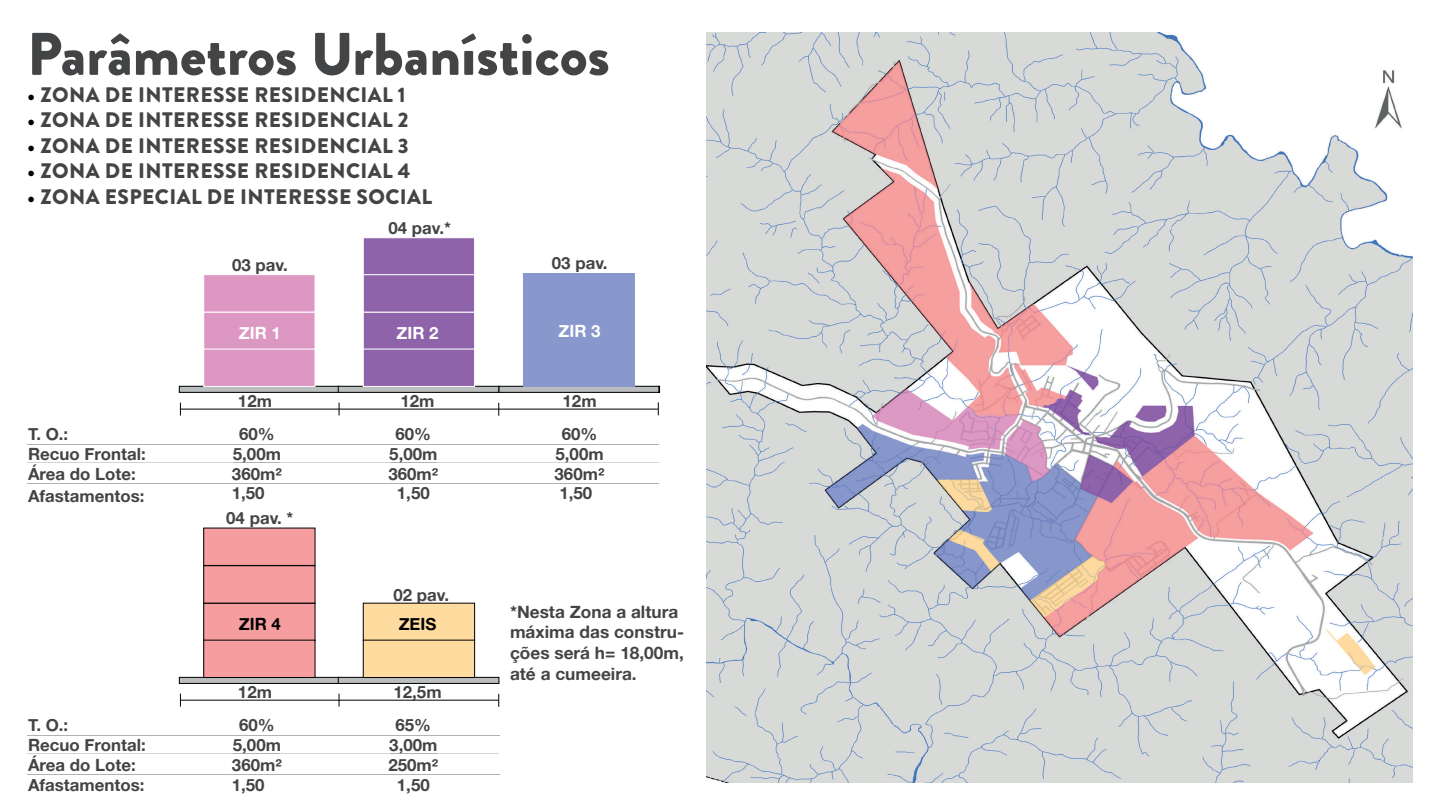
<style>
.page{position:relative;width:1440px;height:810px;background:#fff}
.page>*{position:absolute;margin:0;border:0;box-sizing:border-box;transform-origin:0 0}
.t1{font:900 60px "Brandon Grotesque";color:#424446}
.t2{font:900 21px "Brandon Grotesque";letter-spacing:.02em;color:#424446}
.t3{font:17.25px/20.7px "Alte Haas Grotesk Bold";color:#424446}
.t4{font:16.88px/20.2px "Alte Haas Grotesk Bold";color:#424446}
.t5{font:16.88px "Alte Haas Grotesk Bold";color:#494c4b}
.t6{font:16.88px "Alte Haas Grotesk Bold";color:#fff}
.t7{font:16.88px "Alte Haas Grotesk Bold";color:#000001}
.s1{font-family:"Minion Pro";font-weight:400;color:#000001}
</style>
<div class="page">
<img style="left:706px;top:33px;width:707px;height:750px">
<div style="left:179px;top:386px;width:160px;height:6px;background:#bbbebe"></div>
<div style="left:179px;top:386px;width:161px;height:7px;border:1px solid #000001"></div>
<div style="left:338px;top:386px;width:161px;height:6px;background:#bbbebe"></div>
<div style="left:338px;top:386px;width:161px;height:7px;border:1px solid #000001"></div>
<div style="left:204px;top:312px;width:111px;height:38px;background:#dc98c3;border:1px solid #fff"></div>
<div style="left:363px;top:312px;width:112px;height:38px;background:#8e63aa;border:1px solid #fff"></div>
<div style="left:363px;top:238px;width:112px;height:37px;background:#8e63aa;border:1px solid #fff"></div>
<div style="left:204px;top:349px;width:111px;height:38px;background:#dc98c3;border:1px solid #fff"></div>
<div style="left:363px;top:349px;width:112px;height:38px;background:#8e63aa;border:1px solid #fff"></div>
<div style="left:363px;top:275px;width:112px;height:37px;background:#8e63aa"></div>
<hr style="left:180px;top:409px;width:478px;height:1px;background:#000">
<svg style="left:339px;top:403px;width:1px;height:13px"></svg>
<svg style="left:180px;top:403px;width:1px;height:13px"></svg>
<hr style="left:27px;top:444px;width:631px;height:1px;background:#b1b3b2">
<svg style="left:27px;top:462px;width:633px;height:1px"></svg>
<hr style="left:390px;top:462px;width:46px;height:1px;background:#b1b3b2">
<hr style="left:233px;top:462px;width:47px;height:1px;background:#b1b3b2">
<hr style="left:27px;top:483px;width:631px;height:1px;background:#b1b3b2">
<svg style="left:498px;top:403px;width:1px;height:13px"></svg>
<svg style="left:658px;top:402px;width:1px;height:13px"></svg>
<div style="left:499px;top:386px;width:160px;height:6px;background:#bbbebe"></div>
<div style="left:499px;top:386px;width:160px;height:7px;border:1px solid #000001"></div>
<div style="left:523px;top:311px;width:112px;height:37px;background:#8898cc"></div>
<div style="left:523px;top:349px;width:112px;height:37px;background:#8898cc"></div>
<div style="left:204px;top:275px;width:111px;height:37px;background:#dc98c3;border:1px solid #fff"></div>
<div style="left:524px;top:273px;width:111px;height:37px;background:#8898cc"></div>
<div style="left:179px;top:677px;width:160px;height:6px;background:#bbbebe"></div>
<div style="left:179px;top:677px;width:161px;height:7px;border:1px solid #000001"></div>
<div style="left:338px;top:677px;width:161px;height:6px;background:#bbbebe"></div>
<div style="left:338px;top:677px;width:161px;height:7px;border:1px solid #000001"></div>
<div style="left:204px;top:603px;width:111px;height:38px;background:#f69e9f"></div>
<div style="left:204px;top:603px;width:111px;height:38px;border:1px solid #000001"></div>
<div style="left:363px;top:603px;width:112px;height:38px;background:#fedb9f"></div>
<div style="left:363px;top:603px;width:112px;height:38px;border:1px solid #000001"></div>
<div style="left:204px;top:640px;width:111px;height:38px;background:#f69e9f"></div>
<div style="left:204px;top:640px;width:111px;height:38px;border:1px solid #000001"></div>
<div style="left:363px;top:640px;width:112px;height:38px;background:#fedb9f"></div>
<div style="left:363px;top:640px;width:112px;height:38px;border:1px solid #000001"></div>
<hr style="left:180px;top:700px;width:318px;height:1px;background:#000">
<svg style="left:339px;top:694px;width:1px;height:13px"></svg>
<svg style="left:180px;top:694px;width:1px;height:13px"></svg>
<hr style="left:27px;top:735px;width:472px;height:1px;background:#b1b3b2">
<svg style="left:27px;top:753px;width:471px;height:1px"></svg>
<hr style="left:390px;top:753px;width:46px;height:1px;background:#b1b3b2">
<hr style="left:233px;top:753px;width:47px;height:1px;background:#b1b3b2">
<hr style="left:27px;top:774px;width:472px;height:1px;background:#b1b3b2">
<svg style="left:498px;top:694px;width:1px;height:13px"></svg>
<div style="left:204px;top:566px;width:111px;height:37px;background:#f69e9f"></div>
<div style="left:204px;top:528px;width:111px;height:37px;background:#f69e9f"></div>
<div style="left:204px;top:528px;width:111px;height:38px;border:1px solid #000001"></div>
<h1 class="t1" style="left:27px;top:12px;width:584px">Parâmetros Urbanísticos</h1>
<p class="t2" style="left:27px;top:80px;width:380px"><span class="s1">•</span> ZONA DE INTERESSE RESIDENCIAL 1</p>
<p class="t2" style="left:27px;top:105px;width:383px"><span class="s1">•</span> ZONA DE INTERESSE RESIDENCIAL 2</p>
<p class="t2" style="left:27px;top:131px;width:383px"><span class="s1">•</span> ZONA DE INTERESSE RESIDENCIAL 3</p>
<p class="t2" style="left:27px;top:156px;width:385px"><span class="s1">•</span> ZONA DE INTERESSE RESIDENCIAL 4</p>
<p class="t2" style="left:27px;top:182px;width:407px"><span class="s1">•</span> ZONA ESPECIAL DE INTERESSE SOCIAL</p>
<p class="t4" style="left:232px;top:255px;width:57px">03 pav.</p>
<p class="t4" style="left:388px;top:217px;width:64px">04 pav.*</p>
<p class="t4" style="left:552px;top:253px;width:57px">03 pav.</p>
<p class="t6" style="left:239px;top:323px;width:44px">ZIR 1</p>
<p class="t6" style="left:396px;top:323px;width:44px">ZIR 2</p>
<p class="t6" style="left:558px;top:321px;width:44px">ZIR 3</p>
<p class="t4" style="left:238px;top:391px;width:36px">12m</p>
<p class="t4" style="left:401px;top:391px;width:36px">12m</p>
<p class="t4" style="left:563px;top:391px;width:36px">12m</p>
<p class="t4" style="left:28px;top:423px;width:119px">T. O.:<br>Recuo Frontal:<br>Área do Lote:</p>
<p class="t4" style="left:239px;top:423px;width:37px">60%</p>
<p class="t4" style="left:232px;top:464px;width:52px">360m²</p>
<p class="t4" style="left:396px;top:423px;width:37px">60%</p>
<p class="t4" style="left:388px;top:464px;width:52px">360m²</p>
<p class="t5" style="left:233px;top:443px;width:50px">5,00m</p>
<p class="t5" style="left:389px;top:444px;width:50px">5,00m</p>
<p class="t4" style="left:555px;top:423px;width:52px;text-align:center">60%<br>5,00m<br>360m²</p>
<p class="t4" style="left:28px;top:486px;width:118px">Afastamentos:</p>
<p class="t4" style="left:232px;top:483px;width:34px">1,50</p>
<p class="t4" style="left:397px;top:483px;width:34px">1,50</p>
<p class="t4" style="left:559px;top:483px;width:34px">1,50</p>
<p class="t4" style="left:226px;top:507px;width:69px">04 pav. *</p>
<p class="t4" style="left:393px;top:584px;width:57px">02 pav.</p>
<p class="t7" style="left:239px;top:614px;width:44px">ZIR 4</p>
<p class="t7" style="left:399px;top:614px;width:39px">ZEIS</p>
<p class="t3" style="left:510px;top:601px;width:176px">*Nesta Zona a altura máxima das constru&shy;ções será h= 18,00m, até a cumeeira.</p>
<p class="t4" style="left:28px;top:714px;width:119px">T. O.:<br>Recuo Frontal:<br>Área do Lote:</p>
<p class="t4" style="left:238px;top:682px;width:36px">12m</p>
<p class="t4" style="left:394px;top:682px;width:50px">12,5m</p>
<p class="t5" style="left:233px;top:734px;width:50px">5,00m</p>
<p class="t5" style="left:389px;top:735px;width:50px">3,00m</p>
<p class="t4" style="left:239px;top:714px;width:37px">60%</p>
<p class="t4" style="left:232px;top:755px;width:52px">360m²</p>
<p class="t4" style="left:396px;top:714px;width:37px">65%</p>
<p class="t4" style="left:388px;top:755px;width:52px">250m²</p>
<p class="t4" style="left:28px;top:774px;width:118px">Afastamentos:</p>
<p class="t4" style="left:232px;top:774px;width:34px">1,50</p>
<p class="t4" style="left:397px;top:774px;width:34px">1,50</p>
</div>
